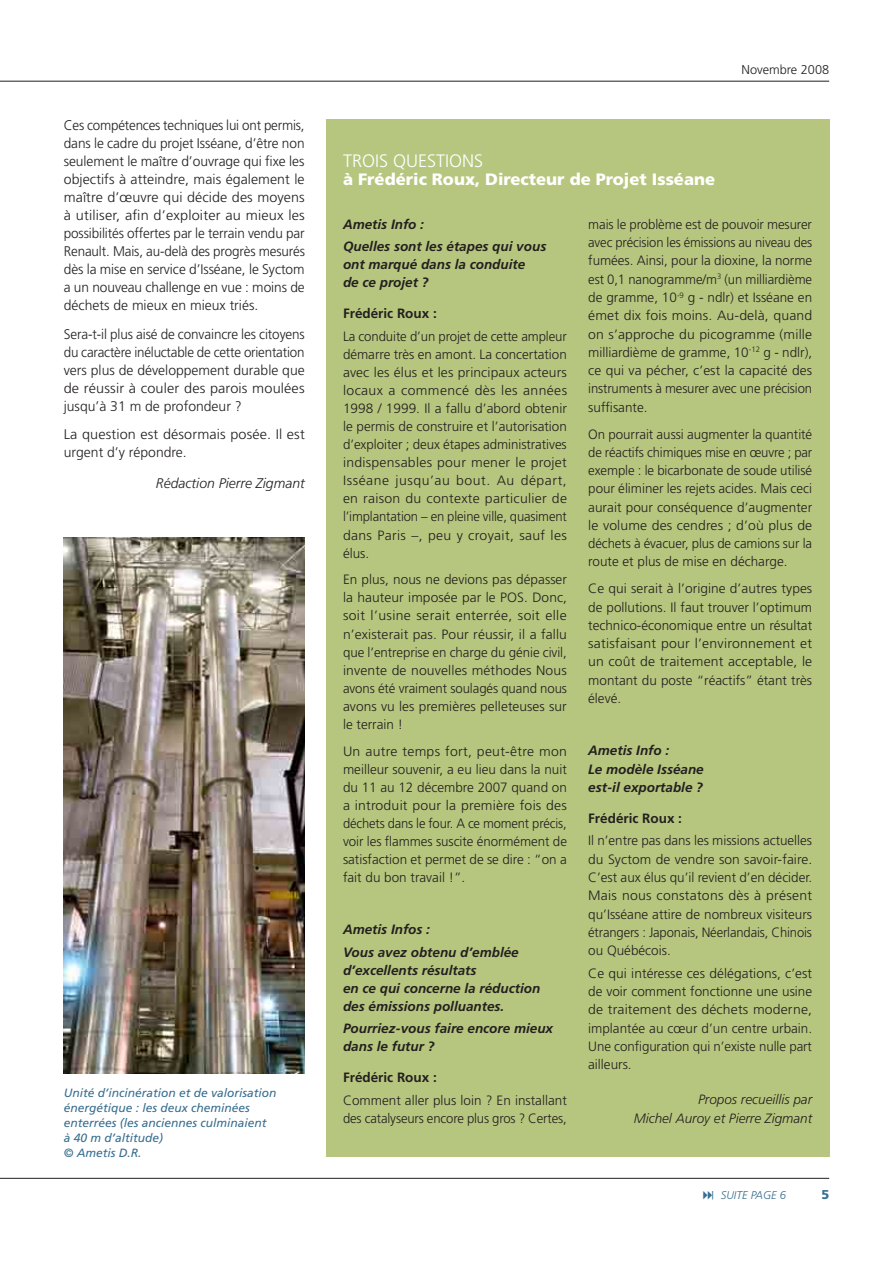
<style>
.page{position:relative;width:893px;height:1263px;background:#fff}
.page>*{position:absolute;margin:0;border:0;box-sizing:border-box;transform-origin:0 0}
.t1{font:300 18px "Frutiger";color:#fff}
.t2{font:900 16.5px "Frutiger";color:#fff}
.t3{font:300 13.95px/18px "Frutiger";color:#231f20;text-align:justify;scale:.96 1}
.t4{font:300 13.95px/18px "Frutiger";color:#231f20;text-align:justify}
.t5{font:italic 300 13.95px "Frutiger";color:#231f20}
.t6{font:300 13.5px/18.3px "Frutiger";color:#231f20;text-align:justify}
.t7{font:italic 700 13.5px/18.1px "Frutiger";color:#231f20}
.t8{font:300 13.5px/18.1px "Frutiger";color:#231f20;text-align:justify;scale:1.04 1}
.t9{font:italic 300 13.5px/18.3px "Frutiger";color:#231f20;text-align:right}
.t10{font:700 13.5px "Frutiger";color:#231f20}
.t11{font:300 12.75px "Frutiger";color:#231f20}
.t12{font:900 12.75px "Frutiger";color:#386e8f}
.t13{font:italic 12px/15px "Frutiger";color:#386e8f}
.t14{font:italic 300 11.25px "Frutiger";color:#386e8f}
</style>
<div class="page">
<hr style="left:0;top:81px;width:829px;height:1px;background:#231f20">
<hr style="left:0;top:1178px;width:829px;height:1px;background:#231f20">
<div style="left:326px;top:119px;width:503px;height:101px;background:#b6c67e"></div>
<div style="left:326px;top:206px;width:503px;height:951px;background:#b6c67e"></div>
<img style="left:64px;top:537px;width:241px;height:536px">
<p class="t3" style="left:64px;top:116px;width:253px">Ces compétences techniques lui ont permis, dans le cadre du projet Isséane, d’être non seulement le maître d’ouvrage qui fixe les objectifs à atteindre, mais également le maître d’œuvre qui décide des moyens à utiliser, afin d’exploiter au mieux les possibilités offertes par le terrain vendu par Renault. Mais, au-delà des progrès mesurés dès la mise en service d’Isséane, le Syctom a un nouveau challenge en vue : moins de déchets de mieux en mieux triés.</p>
<p class="t4" style="left:64px;top:325px;width:243px">Sera-t-il plus aisé de convaincre les citoyens du caractère inéluctable de cette orientation vers plus de développement durable que de réussir à couler des parois moulées jusqu’à 31 m de profondeur ?</p>
<p class="t4" style="left:64px;top:425px;width:243px">La question est désormais posée. Il est urgent d’y répondre.</p>
<p class="t5" style="left:156px;top:475px;width:150px">Rédaction Pierre Zigmant</p>
<p class="t13" style="left:64px;top:1085px;width:214px">Unité d’incinération et de valorisation énergétique : les deux cheminées enterrées (les anciennes culminaient<br>à 40 m d’altitude)<br>© Ametis D.R.</p>
<p class="t11" style="left:742px;top:62px;width:89px">Novembre 2008</p>
<h1 class="t1" style="left:343px;top:151px;width:142px">TROIS QUESTIONS</h1>
<p class="t2" style="left:343px;top:169px;width:374px">à Frédéric Roux, Directeur de Projet Isséane</p>
<p class="t7" style="left:343px;top:213px;width:205px;line-height:22.4px">Ametis Info :<br>Quelles sont les étapes qui vous</p>
<p class="t7" style="left:343px;top:255px;width:184px">ont marqué dans la conduite de ce projet ?</p>
<p class="t10" style="left:343px;top:306px;width:95px">Frédéric Roux :</p>
<p class="t6" style="left:343px;top:327px;width:226px">La conduite d’un projet de cette ampleur démarre très en amont. La concertation avec les élus et les principaux acteurs locaux a commencé dès les années 1998 / 1999. Il a fallu d’abord obtenir le permis de construire et l’autorisation d’exploiter ; deux étapes administratives indispensables pour mener le projet Isséane jusqu’au bout. Au départ, en raison du contexte particulier de l’implantation – en pleine ville, quasiment dans Paris –, peu y croyait, sauf les élus.</p>
<p class="t6" style="left:343px;top:570px;width:226px">En plus, nous ne devions pas dépasser la hauteur imposée par le POS. Donc, soit l’usine serait enterrée, soit elle n’existerait pas. Pour réussir, il a fallu que l’entreprise en charge du génie civil, invente de nouvelles méthodes Nous avons été vraiment soulagés quand nous avons vu les premières pelleteuses sur le terrain !</p>
<p class="t8" style="left:343px;top:742px;width:217px">Un autre temps fort, peut-être mon meilleur souvenir, a eu lieu dans la nuit du 11 au 12 décembre 2007 quand on a introduit pour la première fois des déchets dans le four. A ce moment précis, voir les flammes suscite énormément de satisfaction et permet de se dire : “on a fait du bon travail !”.</p>
<p class="t6" style="left:588px;top:215px;width:226px">mais le problème est de pouvoir mesurer avec précision les émissions au niveau des fumées. Ainsi, pour la dioxine, la norme est 0,1 nanogramme/m<sup>3</sup> (un milliardième de gramme, 10<sup>-9</sup> g - ndlr) et Isséane en émet dix fois moins. Au-delà, quand on s’approche du picogramme (mille milliardième de gramme, 10<sup>-12</sup> g - ndlr), ce qui va pécher, c’est la capacité des instruments à mesurer avec une précision suffisante.</p>
<p class="t6" style="left:588px;top:425px;width:226px">On pourrait aussi augmenter la quantité de réactifs chimiques mise en œuvre ; par exemple : le bicarbonate de soude utilisé pour éliminer les rejets acides. Mais ceci aurait pour conséquence d’augmenter le volume des cendres ; d’où plus de déchets à évacuer, plus de camions sur la route et plus de mise en décharge.</p>
<p class="t6" style="left:588px;top:579px;width:226px">Ce qui serait à l’origine d’autres types de pollutions. Il faut trouver l’optimum technico-économique entre un résultat satisfaisant pour l’environnement et un coût de traitement acceptable, le montant du poste “réactifs” étant très élevé.</p>
<p class="t7" style="left:588px;top:741px;width:117px">Ametis Info :<br>Le modèle Isséane est-il exportable ?</p>
<p class="t10" style="left:588px;top:810px;width:95px">Frédéric Roux :</p>
<p class="t6" style="left:588px;top:831px;width:226px">Il n’entre pas dans les missions actuelles du Syctom de vendre son savoir-faire.<br>C’est aux élus qu’il revient d’en décider.<br>Mais nous constatons dès à présent qu’Isséane attire de nombreux visiteurs étrangers : Japonais, Néerlandais, Chinois ou Québécois.</p>
<p class="t6" style="left:588px;top:964px;width:225px">Ce qui intéresse ces délégations, c’est de voir comment fonctionne une usine de traitement des déchets moderne, implantée au cœur d’un centre urbain.<br>Une configuration qui n’existe nulle part ailleurs.</p>
<p class="t9" style="left:634px;top:1090px;width:180px">Propos recueillis par<br>Michel Auroy et Pierre Zigmant</p>
<p class="t7" style="left:343px;top:918px;width:177px;line-height:22.4px">Ametis Infos :<br>Vous avez obtenu d’emblée</p>
<p class="t7" style="left:343px;top:961px;width:199px">d’excellents résultats<br>en ce qui concerne la réduction des émissions polluantes.</p>
<p class="t7" style="left:343px;top:1019px;width:212px">Pourriez-vous faire encore mieux dans le futur ?</p>
<p class="t10" style="left:343px;top:1069px;width:95px">Frédéric Roux :</p>
<p class="t6" style="left:343px;top:1091px;width:225px">Comment aller plus loin ? En installant des catalyseurs encore plus gros ? Certes,</p>
<p class="t14" style="left:721px;top:1189px;width:67px">SUITE PAGE 6</p>
<p class="t12" style="left:821px;top:1187px;width:9px">5</p>
</div>
